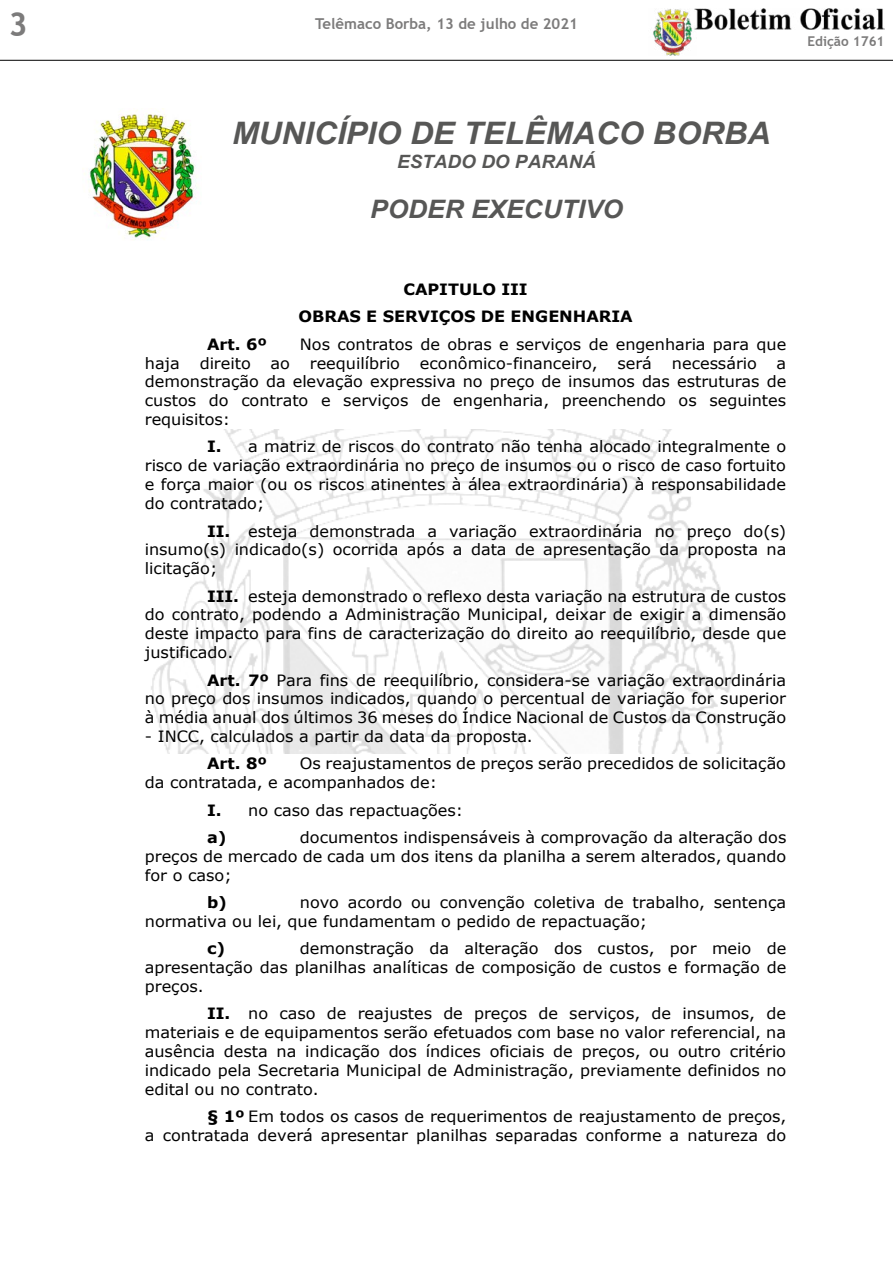
<style>
.page{position:relative;width:893px;height:1263px;background:#fff}
.page>*{position:absolute;margin:0;border:0;box-sizing:border-box;transform-origin:0 0}
.t1{font:700 33px "Trebuchet MS";color:#7c7b7b}
.t2{font:italic 700 31.05px "Arial";color:#575756}
.t3{font:italic 700 25.35px "Arial";color:#575756}
.t4{font:italic 700 18.3px "Arial";color:#575756}
.t5{font:15.6px/18.9px "Verdana";letter-spacing:-.005em;color:#000;text-align:justify}
.t6{font:700 15.6px/27.5px "Verdana";color:#000;text-align:center}
.t7{font:700 15px "Trebuchet MS";color:#7c7b7b}
.t8{font:700 13.5px "Trebuchet MS";color:#7c7b7b}
.s1{font-weight:700}
</style>
<div class="page">
<img style="left:653px;top:9px;width:43px;height:47px">
<img style="left:693px;top:8px;width:191px;height:21px">
<hr style="left:0;top:60px;width:893px;height:1px;background:#000">
<img style="left:84px;top:108px;width:112px;height:132px">
<img style="left:151px;top:429px;width:585px;height:325px">
<h1 class="t1" style="left:9px;top:3px;width:21px">3</h1>
<p class="t7" style="left:315px;top:14px;width:264px">Telêmaco Borba, 13 de julho de 2021</p>
<p class="t8" style="left:807px;top:33px;width:79px">Edição 1761</p>
<h2 class="t2" style="left:232px;top:112px;width:540px">MUNICÍPIO DE TELÊMACO BORBA</h2>
<p class="t4" style="left:397px;top:149px;width:201px">ESTADO DO PARANÁ</p>
<h3 class="t3" style="left:370px;top:192px;width:254px">PODER EXECUTIVO</h3>
<p class="t6" style="left:298px;top:275px;width:336px">CAPITULO III<br>OBRAS E SERVIÇOS DE ENGENHARIA</p>
<p class="t6" style="left:207px;top:330px;width:62px">Art. 6º</p>
<p class="t5" style="left:300px;top:334px;width:488px">Nos contratos de obras e serviços de engenharia para que</p>
<p class="t5" style="left:145px;top:353px;width:37px">haja</p>
<p class="t5" style="left:200px;top:353px;width:53px">direito</p>
<p class="t5" style="left:271px;top:353px;width:21px">ao</p>
<p class="t5" style="left:310px;top:353px;width:92px">reequilíbrio</p>
<p class="t5" style="left:420px;top:353px;width:179px">econômico-financeiro,</p>
<p class="t5" style="left:617px;top:353px;width:36px">será</p>
<p class="t5" style="left:672px;top:353px;width:86px">necessário</p>
<p class="t5" style="left:145px;top:353px;width:643px;text-indent:632px">a demonstração da elevação expressiva no preço de insumos das estruturas de custos do contrato e serviços de engenharia, preenchendo os seguintes requisitos:</p>
<p class="t5" style="left:145px;top:437px;width:643px;text-indent:62px"><span class="s1">I.</span> a matriz de riscos do contrato não tenha alocado integralmente o risco de variação extraordinária no preço de insumos ou o risco de caso fortuito e força maior (ou os riscos atinentes à álea extraordinária) à responsabilidade do contratado;</p>
<p class="t5" style="left:145px;top:521px;width:643px;text-indent:62px"><span class="s1">II.</span> esteja demonstrada a variação extraordinária no preço do(s) insumo(s) indicado(s) ocorrida após a data de apresentação da proposta na licitação;</p>
<p class="t5" style="left:145px;top:586px;width:643px;text-indent:62px"><span class="s1">III.</span> esteja demonstrado o reflexo desta variação na estrutura de custos do contrato, podendo a Administração Municipal, deixar de exigir a dimensão deste impacto para fins de caracterização do direito ao reequilíbrio, desde que justificado.</p>
<p class="t5" style="left:145px;top:670px;width:643px;text-indent:62px"><span class="s1">Art. 7º</span> Para fins de reequilíbrio, considera-se variação extraordinária no preço dos insumos indicados, quando o percentual de variação for superior à média anual dos últimos 36 meses do Índice Nacional de Custos da Construção</p>
<p class="t5" style="left:145px;top:727px;width:389px">- INCC, calculados a partir da data da proposta.</p>
<p class="t6" style="left:207px;top:750px;width:62px">Art. 8º</p>
<p class="t5" style="left:145px;top:754px;width:643px;text-indent:155px">Os reajustamentos de preços serão precedidos de solicitação da contratada, e acompanhados de:</p>
<p class="t5" style="left:207px;top:796px;width:258px;line-height:27.3px"><span class="s1">I.</span> no caso das repactuações: <span class="s1">a)</span></p>
<p class="t5" style="left:145px;top:828px;width:643px;text-indent:155px">documentos indispensáveis à comprovação da alteração dos preços de mercado de cada um dos itens da planilha a serem alterados, quando for o caso;</p>
<p class="t6" style="left:207px;top:888px;width:21px">b)</p>
<p class="t5" style="left:145px;top:893px;width:643px;text-indent:155px">novo acordo ou convenção coletiva de trabalho, sentença normativa ou lei, que fundamentam o pedido de repactuação;</p>
<p class="t6" style="left:207px;top:934px;width:20px">c)</p>
<p class="t5" style="left:145px;top:939px;width:643px;text-indent:155px">demonstração da alteração dos custos, por meio de apresentação das planilhas analíticas de composição de custos e formação de preços.</p>
<p class="t5" style="left:145px;top:1004px;width:643px;text-indent:62px"><span class="s1">II.</span> no caso de reajustes de preços de serviços, de insumos, de materiais e de equipamentos serão efetuados com base no valor referencial, na ausência desta na indicação dos índices oficiais de preços, ou outro critério indicado pela Secretaria Municipal de Administração, previamente definidos no edital ou no contrato.</p>
<p class="t5" style="left:145px;top:1107px;width:643px;text-align:right"><span class="s1">§ 1º</span> Em todos os casos de requerimentos de reajustamento de preços,<br>a contratada deverá apresentar planilhas separadas conforme a natureza do</p>
</div>
